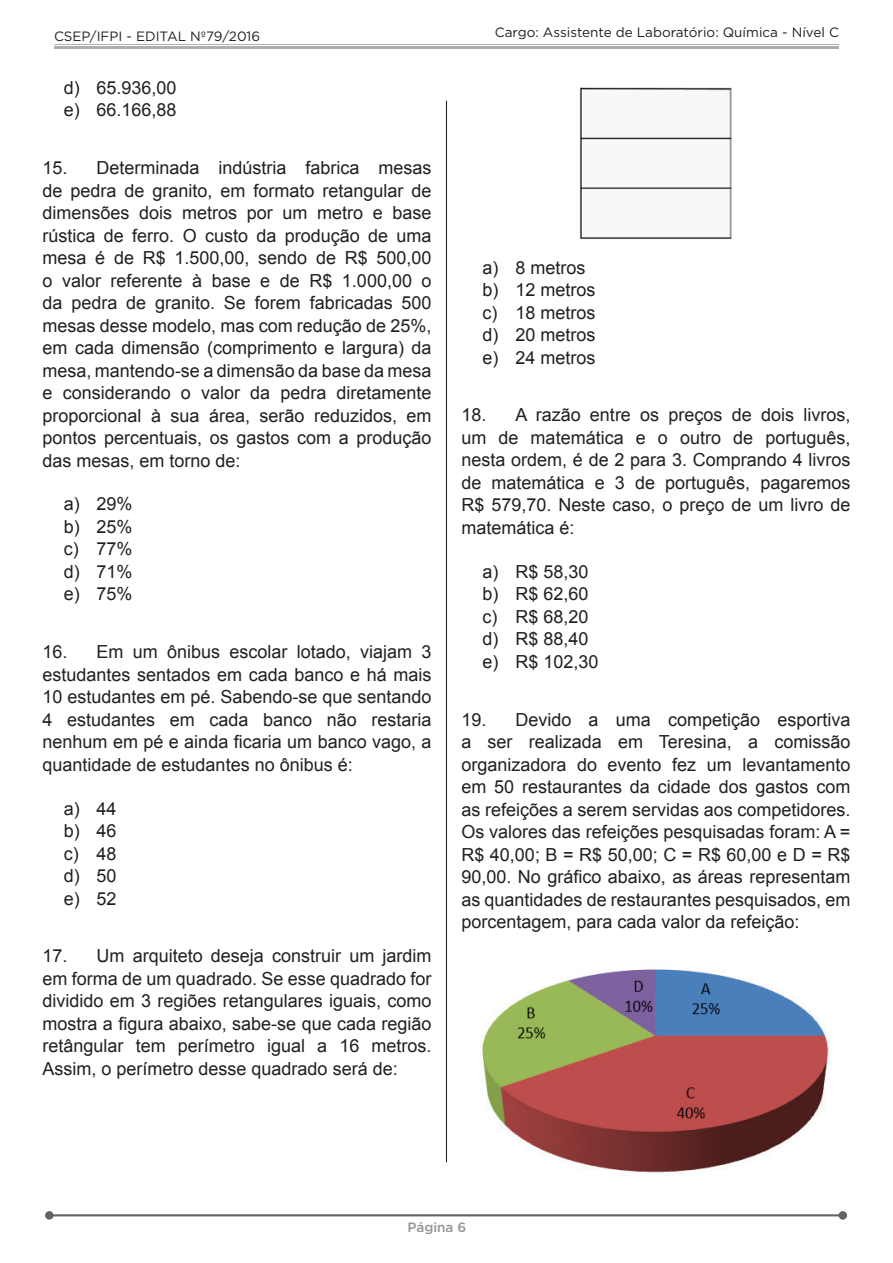
<style>
.page{position:relative;width:893px;height:1263px;background:#fff}
.page>*{position:absolute;margin:0;border:0;box-sizing:border-box;transform-origin:0 0}
.t1{font:18px/22.5px "Arial";color:#231f20;text-align:justify}
.t2{font:13.5px "Gotham";color:#231f20}
.t3{font:500 13.5px "Gotham";color:#939598}
</style>
<div class="page">
<hr style="left:49px;top:1214px;width:794px;height:2px;background:#636366">
<div style="left:838px;top:1211px;width:9px;height:8px;background:#636366;border-radius:50%"></div>
<div style="left:45px;top:1211px;width:9px;height:8px;background:#636366;border-radius:50%"></div>
<hr style="left:54px;top:47px;width:785px;height:2px;background:#adaeb2">
<hr style="left:54px;top:44px;width:785px;height:1px;background:#adaeb2">
<hr style="left:446px;top:101px;width:1px;height:1061px;background:#231f20">
<img style="left:580px;top:87px;width:152px;height:152px">
<img style="left:482px;top:969px;width:347px;height:204px">
<p class="t2" style="left:54px;top:27px;width:208px">CSEP/IFPI - EDITAL Nº79/2016</p>
<p class="t2" style="left:495px;top:24px;width:346px">Cargo: Assistente de Laboratório: Química - Nível C</p>
<p class="t1" style="left:64px;top:77px;width:114px">d) 65.936,00 e) 66.166,88</p>
<p class="t1" style="left:43px;top:157px;width:391px">15. Determinada indústria fabrica mesas de pedra de granito, em formato retangular de dimensões dois metros por um metro e base rústica de ferro. O custo da produção de uma mesa é de R$ 1.500,00, sendo de R$ 500,00 o valor referente à base e de R$ 1.000,00 o da pedra de granito. Se forem fabricadas 500 mesas desse modelo, mas com redução de 25%, em cada dimensão (comprimento e largura) da mesa, mantendo-se a dimensão da base da mesa e considerando o valor da pedra diretamente proporcional à sua área, serão reduzidos, em pontos percentuais, os gastos com a produção das mesas, em torno de:</p>
<p class="t1" style="left:64px;top:493px;width:70px">a) 29% b) 25% c) 77% d) 71% e) 75%</p>
<p class="t1" style="left:43px;top:641px;width:391px">16. Em um ônibus escolar lotado, viajam 3 estudantes sentados em cada banco e há mais 10 estudantes em pé. Sabendo-se que sentando 4 estudantes em cada banco não restaria nenhum em pé e ainda ficaria um banco vago, a quantidade de estudantes no ônibus é:</p>
<p class="t1" style="left:64px;top:797px;width:54px">a) 44 b) 46 c) 48 d) 50 e) 52</p>
<p class="t1" style="left:43px;top:945px;width:391px">17. Um arquiteto deseja construir um jardim em forma de um quadrado. Se esse quadrado for dividido em 3 regiões retangulares iguais, como mostra a figura abaixo, sabe-se que cada região retângular tem perímetro igual a 16 metros.<br>Assim, o perímetro desse quadrado será de:</p>
<p class="t1" style="left:483px;top:256px;width:114px;text-align:left">a) 8 metros b) 12 metros c) 18 metros d) 20 metros e) 24 metros</p>
<p class="t1" style="left:461px;top:404px;width:391px">18. A razão entre os preços de dois livros, um de matemática e o outro de português, nesta ordem, é de 2 para 3. Comprando 4 livros de matemática e 3 de português, pagaremos R$ 579,70. Neste caso, o preço de um livro de matemática é:</p>
<p class="t1" style="left:483px;top:560px;width:117px;text-align:left">a) R$ 58,30 b) R$ 62,60 c) R$ 68,20 d) R$ 88,40 e) R$ 102,30</p>
<p class="t1" style="left:461px;top:708px;width:391px">19. Devido a uma competição esportiva a ser realizada em Teresina, a comissão organizadora do evento fez um levantamento em 50 restaurantes da cidade dos gastos com as refeições a serem servidas aos competidores.<br>Os valores das refeições pesquisadas foram: A = R$ 40,00; B = R$ 50,00; C = R$ 60,00 e D = R$ 90,00. No gráfico abaixo, as áreas representam as quantidades de restaurantes pesquisados, em porcentagem, para cada valor da refeição:</p>
<p class="t3" style="left:408px;top:1218px;width:60px">Página 6</p>
</div>
